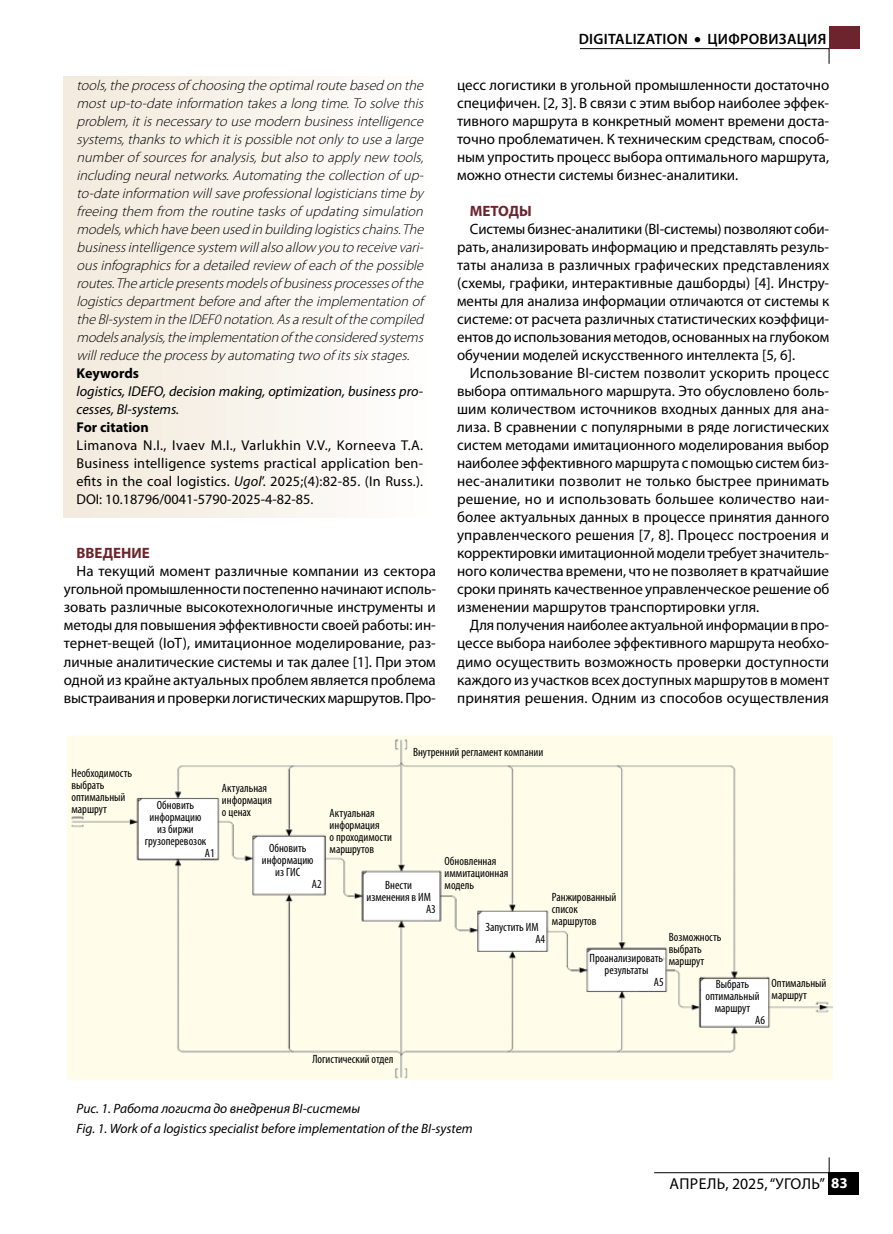
<style>
.page{position:relative;width:893px;height:1234px;background:#fff}
.page>*{position:absolute;margin:0;border:0;box-sizing:border-box;transform-origin:0 0}
.t1{font:15.75px "Myriad Pro";letter-spacing:.02em;color:#000}
.t2{font:15px/18px "Myriad Pro";color:#000;text-align:justify}
.t3{font:600 15px "Myriad Pro";letter-spacing:.02em;color:#000}
.t4{font:700 15px "Myriad Pro";color:#6e242d}
.t5{font:italic 300 14.25px/18px "Myriad Pro";letter-spacing:-.015em;color:#000}
.t6{font:14.25px/18px "Myriad Pro";letter-spacing:.01em;color:#000;text-align:justify}
.t7{font:italic 14.25px/18px "Myriad Pro";color:#000}
.t8{font:700 14.25px "Myriad Pro";color:#000}
.t9{font:italic 13.5px/20.4px "Myriad Pro";color:#000}
.t10{font:condensed 12px/12px "Myriad Pro";color:#000}
.s1{font-style:italic}
.s2{font-weight:700;font-size:15px;color:#fff}
</style>
<div class="page">
<img style="left:67px;top:736px;width:765px;height:344px">
<div style="left:64px;top:77px;width:372px;height:440px;background:linear-gradient(to right,#f2e9db,#fefefd)"></div>
<div style="left:829px;top:1171px;width:30px;height:23px;background:#000"></div>
<hr style="left:654px;top:1171px;width:175px;height:1px;background:#000">
<svg style="left:829px;top:1157px;width:1px;height:15px"></svg>
<hr style="left:580px;top:48px;width:249px;height:1px;background:#000">
<svg style="left:829px;top:49px;width:1px;height:15px"></svg>
<div style="left:829px;top:27px;width:31px;height:22px;background:#6e242d"></div>
<p class="t5" style="left:77px;top:76px;width:352px">tools,theprocessof choosing theoptimalroutebased on the mostup-to-date information takesalong time.To solve this problem,itisnecessaryto usemodern businessintelligence systems,thanksto which itispossiblenotonlyto usealarge numberof sourcesforanalysis,butalso to applynew tools, including neuralnetworks.Automating thecollection of up&shy;to-dateinformation willsaveprofessionallogisticianstimeby freeing them from the routine tasksof updating simulation models,which havebeen used in building logisticschains.The businessintelligencesystem willalso allow you to receivevari&shy;ousinfographicsforadetailed review of each of thepossible routes.Thearticlepresentsmodelsof businessprocessesof the logisticsdepartmentbeforeand aftertheimplementation of theBI-system in theIDEF0notation.Asaresultof thecompiled modelsanalysis,theimplementation of theconsidered systems willreducetheprocessbyautomating two of itssixstages.</p>
<p class="t8" style="left:77px;top:365px;width:64px">Keywords</p>
<p class="t7" style="left:77px;top:383px;width:348px">logistics, IDEFO, decision making, optimization, business pro&shy;cesses, BI-systems.</p>
<p class="t8" style="left:77px;top:419px;width:74px">For citation</p>
<p class="t6" style="left:77px;top:436px;width:348px">Limanova N.I., Ivaev M.I., Varlukhin V.V., Korneeva T.A.<br>Business intelligence systems practical application ben&shy;efits in the coal logistics. <span class="s1">Ugol</span>’. 2025;(4):82-85. (In Russ.).<br>DOI: 10.18796/0041-5790-2025-4-82-85.</p>
<p class="t4" style="left:77px;top:545px;width:75px">ВВЕДЕНИЕ</p>
<p class="t2" style="left:64px;top:562px;width:374px;text-indent:13px">На текущий момент различные компании из сектора угольной промышленности постепенно начинают исполь&shy;зовать различные высокотехнологичные инструменты и методы для повышения эффективности своей работы: ин&shy;тернет-вещей (IoT), имитационное моделирование, раз&shy;личные аналитические системы и так далее [1]. При этом одной из крайне актуальных проблем является проблема выстраивания и проверки логистических маршрутов. Про-</p>
<p class="t3" style="left:579px;top:31px;width:249px">DIGITALIZATION • ЦИФРОВИЗАЦИЯ</p>
<p class="t2" style="left:457px;top:76px;width:374px">цесс логистики в угольной промышленности достаточно специфичен. [2, 3]. В связи с этим выбор наиболее эффек&shy;тивного маршрута в конкретный момент времени доста&shy;точно проблематичен. К техническим средствам, способ&shy;ным упростить процесс выбора оптимального маршрута, можно отнести системы бизнес-аналитики.</p>
<p class="t4" style="left:470px;top:203px;width:63px">МЕТОДЫ</p>
<p class="t2" style="left:457px;top:220px;width:374px;text-indent:13px">Системы бизнес-аналитики (BI-системы) позволяют соби&shy;рать, анализировать информацию и представлять резуль&shy;таты анализа в различных графических представлениях (схемы, графики, интерактивные дашборды) [4]. Инстру&shy;менты для анализа информации отличаются от системы к системе: от расчета различных статистических коэффици&shy;ентов до использования методов, основанных на глубоком обучении моделей искусственного интеллекта [5, 6].</p>
<p class="t2" style="left:457px;top:364px;width:374px;text-indent:13px">Использование BI-систем позволит ускорить процесс выбора оптимального маршрута. Это обусловлено боль&shy;шим количеством источников входных данных для ана&shy;лиза. В сравнении с популярными в ряде логистических систем методами имитационного моделирования выбор наиболее эффективного маршрута с помощью систем биз&shy;нес-аналитики позволит не только быстрее принимать решение, но и использовать большее количество наи&shy;более актуальных данных в процессе принятия данного управленческого решения [7, 8]. Процесс построения и корректировки имитационной модели требует значитель&shy;ного количества времени, что не позволяет в кратчайшие сроки принять качественное управленческое решение об изменении маршрутов транспортировки угля.</p>
<p class="t2" style="left:457px;top:616px;width:374px;text-indent:13px">Для получения наиболее актуальной информации в про&shy;цессе выбора наиболее эффективного маршрута необхо&shy;димо осуществить возможность проверки доступности каждого из участков всех доступных маршрутов в момент принятия решения. Одним из способов осуществления</p>
<p class="t10" style="left:71px;top:767px;width:62px">Необходимость выбрать оптимальный маршрут</p>
<p class="t10" style="left:413px;top:746px;width:132px">Внутренний регламент компании</p>
<p class="t10" style="left:157px;top:799px;width:39px">Обновить</p>
<p class="t10" style="left:150px;top:811px;width:53px">информацию</p>
<p class="t10" style="left:157px;top:823px;width:38px">из биржи</p>
<p class="t10" style="left:145px;top:835px;width:63px">грузоперевозок</p>
<p class="t10" style="left:205px;top:847px;width:11px">А1</p>
<p class="t10" style="left:222px;top:782px;width:52px">Актуальная информация о ценах</p>
<p class="t10" style="left:330px;top:807px;width:64px">Актуальная информация<br>о проходимости маршрутов</p>
<p class="t10" style="left:269px;top:842px;width:39px">Обновить</p>
<p class="t10" style="left:262px;top:854px;width:53px">информацию</p>
<p class="t10" style="left:275px;top:866px;width:26px">из ГИС</p>
<p class="t10" style="left:312px;top:878px;width:11px">А2</p>
<p class="t10" style="left:385px;top:878px;width:28px">Внести</p>
<p class="t10" style="left:366px;top:890px;width:66px">изменения в ИМ</p>
<p class="t10" style="left:426px;top:902px;width:11px">А3</p>
<p class="t10" style="left:445px;top:854px;width:65px">Обновленная иммитационная модель</p>
<p class="t10" style="left:552px;top:891px;width:66px">Ранжированный список маршрутов</p>
<p class="t10" style="left:535px;top:921px;width:11px;text-indent:-50px">Запустить ИМ<br>А4</p>
<p class="t10" style="left:669px;top:931px;width:54px">Возможность выбрать маршрут</p>
<p class="t10" style="left:590px;top:952px;width:75px">Проанализировать</p>
<p class="t10" style="left:604px;top:964px;width:45px">результаты</p>
<p class="t10" style="left:654px;top:976px;width:11px">А5</p>
<p class="t10" style="left:716px;top:978px;width:35px">Выбрать</p>
<p class="t10" style="left:705px;top:990px;width:56px">оптимальный</p>
<p class="t10" style="left:715px;top:1002px;width:37px">маршрут</p>
<p class="t10" style="left:755px;top:1014px;width:11px">А6</p>
<p class="t10" style="left:772px;top:976px;width:56px">Оптимальный маршрут</p>
<p class="t10" style="left:312px;top:1052px;width:82px">Логистический отдел</p>
<p class="t9" style="left:77px;top:1097px;width:398px">Рис. 1. Работа логиста до внедрения BI-системы<br>Fig. 1. Work of a logistics specialist before implementation of the BI-system</p>
<p class="t1" style="left:670px;top:1174px;width:180px">АПРЕЛЬ, 2025, “УГОЛЬ” <span class="s2">83</span></p>
</div>
